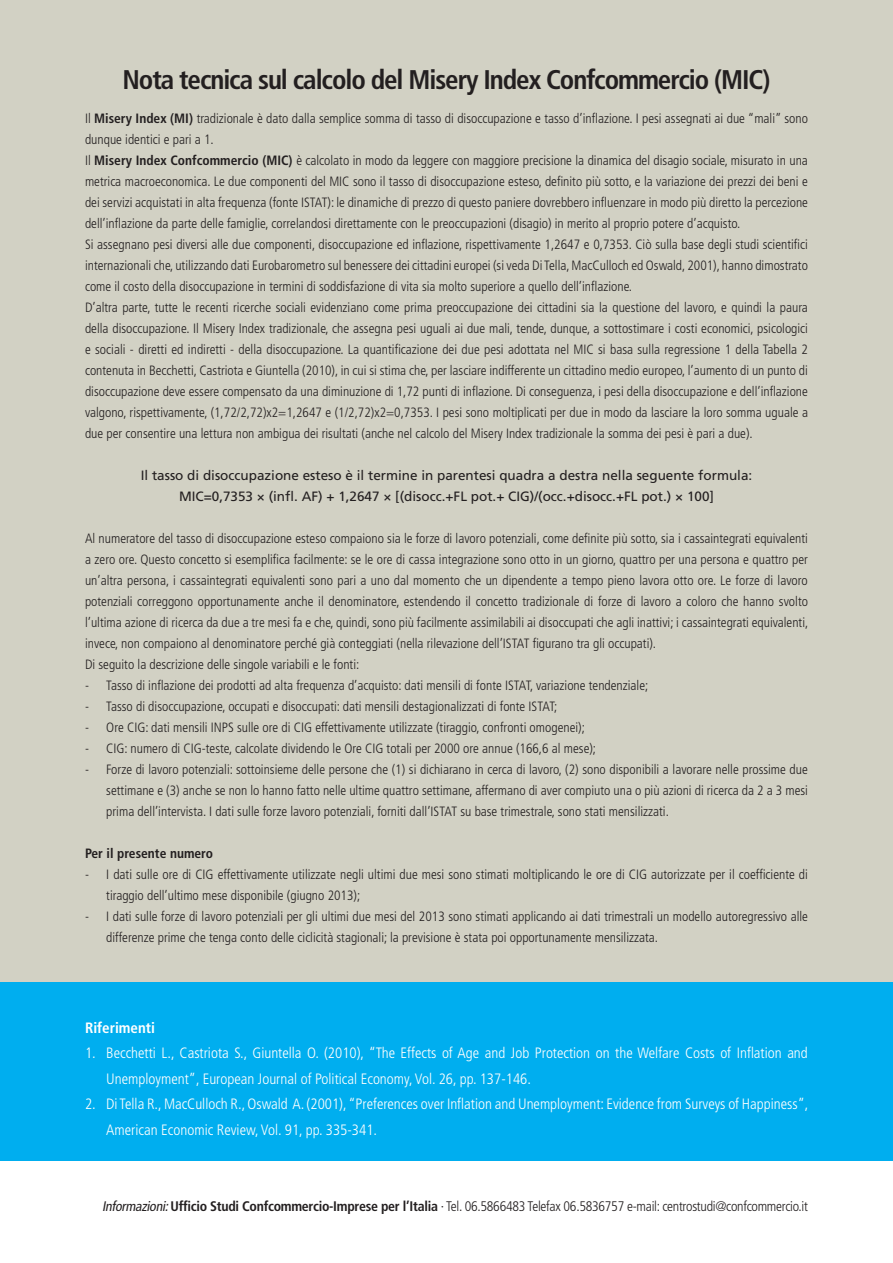
<style>
.page{position:relative;width:893px;height:1263px;background:#fff}
.page>*{position:absolute;margin:0;border:0;box-sizing:border-box;transform-origin:0 0}
.t1{font:700 condensed 27px "Frutiger";letter-spacing:-.04em;color:#231f20}
.t2{font:300 condensed 15px/25.5px "Frutiger";color:#fff}
.t3{font:700 condensed 15px "Frutiger";color:#fff}
.t4{font:300 condensed 13.8px "Frutiger";letter-spacing:-.02em;color:#231f20}
.t5{font:300 condensed 13.5px/21px "Frutiger";color:#231f20}
.t6{font:13.5px/21px "Frutiger";color:#231f20;text-align:center}
.t7{font:700 condensed 13.5px "Frutiger";color:#231f20}
.s1{font-weight:700}
.s2{font-weight:400;font-style:italic}
</style>
<div class="page">
<div style="left:0;top:0;width:893px;height:982px;background:#d2d1c4"></div>
<div style="left:0;top:982px;width:893px;height:178px;background:#00aeef"></div>
<h1 class="t1" style="left:123px;top:64px;width:649px">Nota tecnica sul calcolo del Misery Index Confcommercio (MIC)</h1>
<p class="t5" style="left:85px;top:108px;width:724px">Il <span class="s1">Misery Index (MI)</span> tradizionale è dato dalla semplice somma di tasso di disoccupazione e tasso d’inflazione. I pesi assegnati ai due “mali” sono dunque identici e pari a 1.<br>Il <span class="s1">Misery Index Confcommercio (MIC)</span> è calcolato in modo da leggere con maggiore precisione la dinamica del disagio sociale, misurato in una metrica macroeconomica. Le due componenti del MIC sono il tasso di disoccupazione esteso, definito più sotto, e la variazione dei prezzi dei beni e dei servizi acquistati in alta frequenza (fonte ISTAT): le dinamiche di prezzo di questo paniere dovrebbero influenzare in modo più diretto la percezione dell’inflazione da parte delle famiglie, correlandosi direttamente con le preoccupazioni (disagio) in merito al proprio potere d’acquisto.<br>Si assegnano pesi diversi alle due componenti, disoccupazione ed inflazione, rispettivamente 1,2647 e 0,7353. Ciò sulla base degli studi scientifici internazionali che, utilizzando dati Eurobarometro sul benessere dei cittadini europei (si veda Di Tella, MacCulloch ed Oswald, 2001), hanno dimostrato come il costo della disoccupazione in termini di soddisfazione di vita sia molto superiore a quello dell’inflazione.<br>D’altra parte, tutte le recenti ricerche sociali evidenziano come prima preoccupazione dei cittadini sia la questione del lavoro, e quindi la paura della disoccupazione. Il Misery Index tradizionale, che assegna pesi uguali ai due mali, tende, dunque, a sottostimare i costi economici, psicologici e sociali - diretti ed indiretti - della disoccupazione. La quantificazione dei due pesi adottata nel MIC si basa sulla regressione 1 della Tabella 2 contenuta in Becchetti, Castriota e Giuntella (2010), in cui si stima che, per lasciare indifferente un cittadino medio europeo, l’aumento di un punto di disoccupazione deve essere compensato da una diminuzione di 1,72 punti di inflazione. Di conseguenza, i pesi della disoccupazione e dell’inflazione valgono, rispettivamente, (1,72/2,72)x2=1,2647 e (1/2,72)x2=0,7353. I pesi sono moltiplicati per due in modo da lasciare la loro somma uguale a due per consentire una lettura non ambigua dei risultati (anche nel calcolo del Misery Index tradizionale la somma dei pesi è pari a due).</p>
<p class="t6" style="left:141px;top:465px;width:613px">Il tasso di disoccupazione esteso è il termine in parentesi quadra a destra nella seguente formula:<br>MIC=0,7353 × (infl. AF) + 1,2647 × [(disocc.+FL pot.+ CIG)/(occ.+disocc.+FL pot.) × 100]</p>
<p class="t5" style="left:85px;top:528px;width:725px">Al numeratore del tasso di disoccupazione esteso compaiono sia le forze di lavoro potenziali, come definite più sotto, sia i cassaintegrati equivalenti a zero ore. Questo concetto si esemplifica facilmente: se le ore di cassa integrazione sono otto in un giorno, quattro per una persona e quattro per un’altra persona, i cassaintegrati equivalenti sono pari a uno dal momento che un dipendente a tempo pieno lavora otto ore. Le forze di lavoro potenziali correggono opportunamente anche il denominatore, estendendo il concetto tradizionale di forze di lavoro a coloro che hanno svolto l’ultima azione di ricerca da due a tre mesi fa e che, quindi, sono più facilmente assimilabili ai disoccupati che agli inattivi; i cassaintegrati equivalenti, invece, non compaiono al denominatore perché già conteggiati (nella rilevazione dell’ISTAT figurano tra gli occupati).<br>Di seguito la descrizione delle singole variabili e le fonti:</p>
<p class="t5" style="left:85px;top:675px;width:565px">- Tasso di inflazione dei prodotti ad alta frequenza d’acquisto: dati mensili di fonte ISTAT, variazione tendenziale;</p>
<p class="t5" style="left:85px;top:696px;width:474px">- Tasso di disoccupazione, occupati e disoccupati: dati mensili destagionalizzati di fonte ISTAT;</p>
<p class="t5" style="left:85px;top:717px;width:501px">- Ore CIG: dati mensili INPS sulle ore di CIG effettivamente utilizzate (tiraggio, confronti omogenei);</p>
<p class="t5" style="left:85px;top:738px;width:513px">- CIG: numero di CIG-teste, calcolate dividendo le Ore CIG totali per 2000 ore annue (166,6 al mese);</p>
<p class="t5" style="left:106px;top:759px;width:703px;text-align:justify;text-indent:-21px">- Forze di lavoro potenziali: sottoinsieme delle persone che (1) si dichiarano in cerca di lavoro, (2) sono disponibili a lavorare nelle prossime due settimane e (3) anche se non lo hanno fatto nelle ultime quattro settimane, affermano di aver compiuto una o più azioni di ricerca da 2 a 3 mesi prima dell’intervista. I dati sulle forze lavoro potenziali, forniti dall’ISTAT su base trimestrale, sono stati mensilizzati.</p>
<p class="t7" style="left:85px;top:846px;width:130px">Per il presente numero</p>
<p class="t5" style="left:106px;top:864px;width:703px;text-indent:-21px">- I dati sulle ore di CIG effettivamente utilizzate negli ultimi due mesi sono stimati moltiplicando le ore di CIG autorizzate per il coefficiente di tiraggio dell’ultimo mese disponibile (giugno 2013);</p>
<p class="t5" style="left:106px;top:906px;width:703px;text-indent:-21px">- I dati sulle forze di lavoro potenziali per gli ultimi due mesi del 2013 sono stimati applicando ai dati trimestrali un modello autoregressivo alle differenze prime che tenga conto delle ciclicità stagionali; la previsione è stata poi opportunamente mensilizzata.</p>
<p class="t3" style="left:85px;top:1019px;width:72px">Riferimenti</p>
<p class="t2" style="left:106px;top:1041px;width:703px;text-indent:-21px">1. Becchetti L., Castriota S., Giuntella O. (2010), “The Effects of Age and Job Protection on the Welfare Costs of Inflation and<br>Unemployment”, European Journal of Political Economy, Vol. 26, pp. 137-146.</p>
<p class="t2" style="left:106px;top:1092px;width:704px;text-indent:-21px">2. Di Tella R., MacCulloch R., Oswald A. (2001), “Preferences over Inflation and Unemployment: Evidence from Surveys of Happiness”,<br>American Economic Review, Vol. 91, pp. 335-341.</p>
<p class="t4" style="left:102px;top:1199px;width:707px"><span class="s2">Informazioni:</span><span class="s1">Ufficio Studi Confcommercio-Imprese per l’Italia</span> · Tel. 06.5866483 Telefax 06.5836757 e-mail: centrostudi@confcommercio.it</p>
</div>
